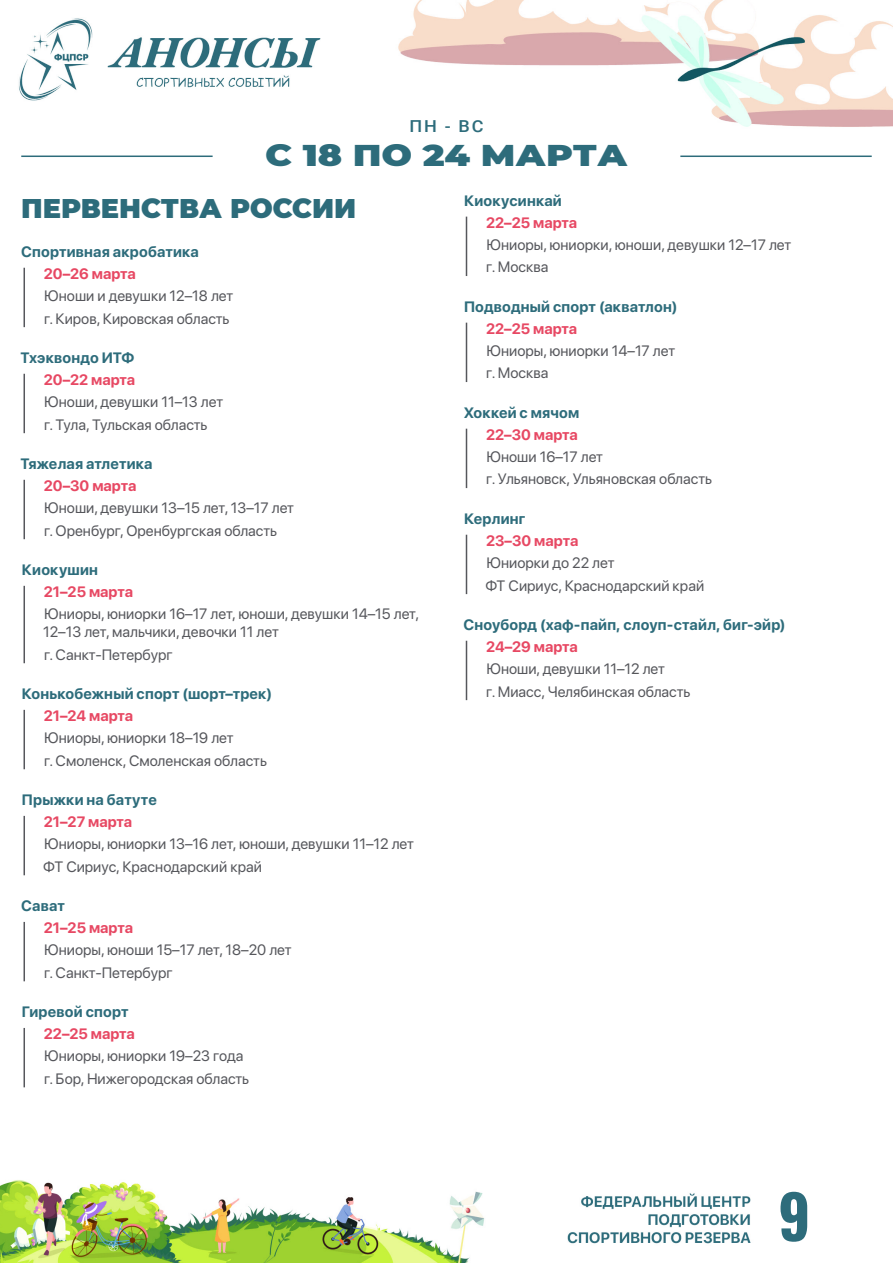
<style>
.page{position:relative;width:893px;height:1263px;background:#fff}
.page>*{position:absolute;margin:0;border:0;box-sizing:border-box;transform-origin:0 0}
.t1{font:700 60px "Oswald";color:#2d6c7b}
.t2{font:900 30px "Montserrat";color:#2d6c7b;scale:1.2 1}
.А_-_вид_спорта{font:900 27px "Montserrat";color:#2d6c7b}
.t3{font:500 16.5px "Roboto";color:#2d6c7b;scale:1.09 1}
.А_-_Текст{font:15px/18px "SF Pro Display";color:#56575c}
.А_-_вид_спорта-2{font:italic 700 15px "SF Pro Display";letter-spacing:.01em;color:#2d6c7b}
.А_-_дата{font:italic 700 15px "SF Pro Display";color:#e74863}
</style>
<div class="page">
<img style="left:0;top:0;width:893px;height:1263px">
<hr style="left:21px;top:156px;width:192px;height:1px;background:#2d6c7b">
<hr style="left:680px;top:156px;width:192px;height:1px;background:#2d6c7b">
<hr style="left:24px;top:268px;width:1px;height:59px;background:#56575c">
<hr style="left:24px;top:374px;width:1px;height:59px;background:#56575c">
<hr style="left:24px;top:480px;width:1px;height:59px;background:#56575c">
<hr style="left:24px;top:586px;width:1px;height:77px;background:#56575c">
<hr style="left:24px;top:710px;width:1px;height:59px;background:#56575c">
<hr style="left:24px;top:816px;width:1px;height:59px;background:#56575c">
<hr style="left:24px;top:922px;width:1px;height:59px;background:#56575c">
<hr style="left:24px;top:1028px;width:1px;height:59px;background:#56575c">
<hr style="left:466px;top:217px;width:1px;height:59px;background:#56575c">
<hr style="left:466px;top:323px;width:1px;height:59px;background:#56575c">
<hr style="left:466px;top:429px;width:1px;height:59px;background:#56575c">
<hr style="left:466px;top:535px;width:1px;height:59px;background:#56575c">
<hr style="left:466px;top:641px;width:1px;height:59px;background:#56575c">
<p class="t3" style="left:409px;top:115px;width:69px">ПН - ВС</p>
<h2 class="t2" style="left:265px;top:133px;width:303px">С 18 ПО 24 МАРТА</h2>
<p class="А_-_вид_спорта" style="left:21px;top:188px;width:337px">ПЕРВЕНСТВА РОССИИ</p>
<p class="А_-_вид_спорта-2" style="left:21px;top:241px;width:179px">Спортивная акробатика</p>
<p class="А_-_дата" style="left:44px;top:263px;width:93px">20–26 марта</p>
<p class="А_-_Текст" style="left:44px;top:286px;width:190px">Юноши и девушки 12–18 лет</p>
<p class="А_-_Текст" style="left:44px;top:308px;width:187px">г. Киров, Кировская область</p>
<p class="А_-_вид_спорта-2" style="left:20px;top:347px;width:116px">Тхэквондо ИТФ</p>
<p class="А_-_дата" style="left:44px;top:369px;width:93px">20–22 марта</p>
<p class="А_-_Текст" style="left:44px;top:392px;width:180px">Юноши, девушки 11–13 лет</p>
<p class="А_-_Текст" style="left:44px;top:414px;width:165px">г. Тула, Тульская область</p>
<p class="А_-_вид_спорта-2" style="left:20px;top:453px;width:133px">Тяжелая атлетика</p>
<p class="А_-_дата" style="left:44px;top:475px;width:94px">20–30 марта</p>
<p class="А_-_Текст" style="left:44px;top:498px;width:251px">Юноши, девушки 13–15 лет, 13–17 лет</p>
<p class="А_-_Текст" style="left:44px;top:520px;width:235px">г. Оренбург, Оренбургская область</p>
<p class="А_-_вид_спорта-2" style="left:22px;top:559px;width:78px">Киокушин</p>
<p class="А_-_дата" style="left:44px;top:581px;width:91px">21–25 марта</p>
<p class="А_-_Текст" style="left:43px;top:604px;width:378px">Юниоры, юниорки 16–17 лет, юноши, девушки 14–15 лет,<br>12–13 лет, мальчики, девочки 11 лет</p>
<p class="А_-_Текст" style="left:44px;top:644px;width:130px">г. Санкт-Петербург</p>
<p class="А_-_вид_спорта-2" style="left:22px;top:683px;width:252px">Конькобежный спорт (шорт–трек)</p>
<p class="А_-_дата" style="left:44px;top:705px;width:91px">21–24 марта</p>
<p class="А_-_Текст" style="left:44px;top:728px;width:191px">Юниоры, юниорки 18–19 лет</p>
<p class="А_-_Текст" style="left:44px;top:750px;width:224px">г. Смоленск, Смоленская область</p>
<p class="А_-_вид_спорта-2" style="left:22px;top:789px;width:136px">Прыжки на батуте</p>
<p class="А_-_дата" style="left:44px;top:811px;width:90px">21–27 марта</p>
<p class="А_-_Текст" style="left:44px;top:834px;width:371px">Юниоры, юниорки 13–16 лет, юноши, девушки 11–12 лет</p>
<p class="А_-_Текст" style="left:43px;top:856px;width:220px">ФТ Сириус, Краснодарский край</p>
<p class="А_-_вид_спорта-2" style="left:21px;top:895px;width:45px">Сават</p>
<p class="А_-_дата" style="left:44px;top:917px;width:91px">21–25 марта</p>
<p class="А_-_Текст" style="left:44px;top:940px;width:249px">Юниоры, юноши 15–17 лет, 18–20 лет</p>
<p class="А_-_Текст" style="left:44px;top:962px;width:130px">г. Санкт-Петербург</p>
<p class="А_-_вид_спорта-2" style="left:22px;top:1001px;width:108px">Гиревой спорт</p>
<p class="А_-_дата" style="left:44px;top:1023px;width:93px">22–25 марта</p>
<p class="А_-_Текст" style="left:44px;top:1046px;width:201px">Юниоры, юниорки 19–23 года</p>
<p class="А_-_Текст" style="left:44px;top:1068px;width:207px">г. Бор, Нижегородская область</p>
<p class="А_-_вид_спорта-2" style="left:464px;top:190px;width:99px">Киокусинкай</p>
<p class="А_-_дата" style="left:486px;top:212px;width:93px">22–25 марта</p>
<p class="А_-_Текст" style="left:486px;top:235px;width:306px">Юниоры, юниорки, юноши, девушки 12–17 лет</p>
<p class="А_-_Текст" style="left:486px;top:257px;width:64px">г. Москва</p>
<p class="А_-_вид_спорта-2" style="left:464px;top:296px;width:215px">Подводный спорт (акватлон)</p>
<p class="А_-_дата" style="left:486px;top:318px;width:93px">22–25 марта</p>
<p class="А_-_Текст" style="left:486px;top:341px;width:190px">Юниоры, юниорки 14–17 лет</p>
<p class="А_-_Текст" style="left:486px;top:363px;width:64px">г. Москва</p>
<p class="А_-_вид_спорта-2" style="left:464px;top:402px;width:117px">Хоккей с мячом</p>
<p class="А_-_дата" style="left:486px;top:424px;width:93px">22–30 марта</p>
<p class="А_-_Текст" style="left:486px;top:447px;width:118px">Юноши 16–17 лет</p>
<p class="А_-_Текст" style="left:486px;top:469px;width:227px">г. Ульяновск, Ульяновская область</p>
<p class="А_-_вид_спорта-2" style="left:464px;top:508px;width:63px">Керлинг</p>
<p class="А_-_дата" style="left:486px;top:530px;width:94px">23–30 марта</p>
<p class="А_-_Текст" style="left:486px;top:553px;width:129px">Юниорки до 22 лет</p>
<p class="А_-_Текст" style="left:485px;top:575px;width:220px">ФТ Сириус, Краснодарский край</p>
<p class="А_-_вид_спорта-2" style="left:463px;top:614px;width:324px">Сноуборд (хаф-пайп, слоуп-стайл, биг-эйр)</p>
<p class="А_-_дата" style="left:486px;top:636px;width:93px">24–29 марта</p>
<p class="А_-_Текст" style="left:486px;top:659px;width:180px">Юноши, девушки 11–12 лет</p>
<p class="А_-_Текст" style="left:486px;top:681px;width:206px">г. Миасс, Челябинская область</p>
<h1 class="t1" style="left:778px;top:1185px;width:34px">9</h1>
</div>
